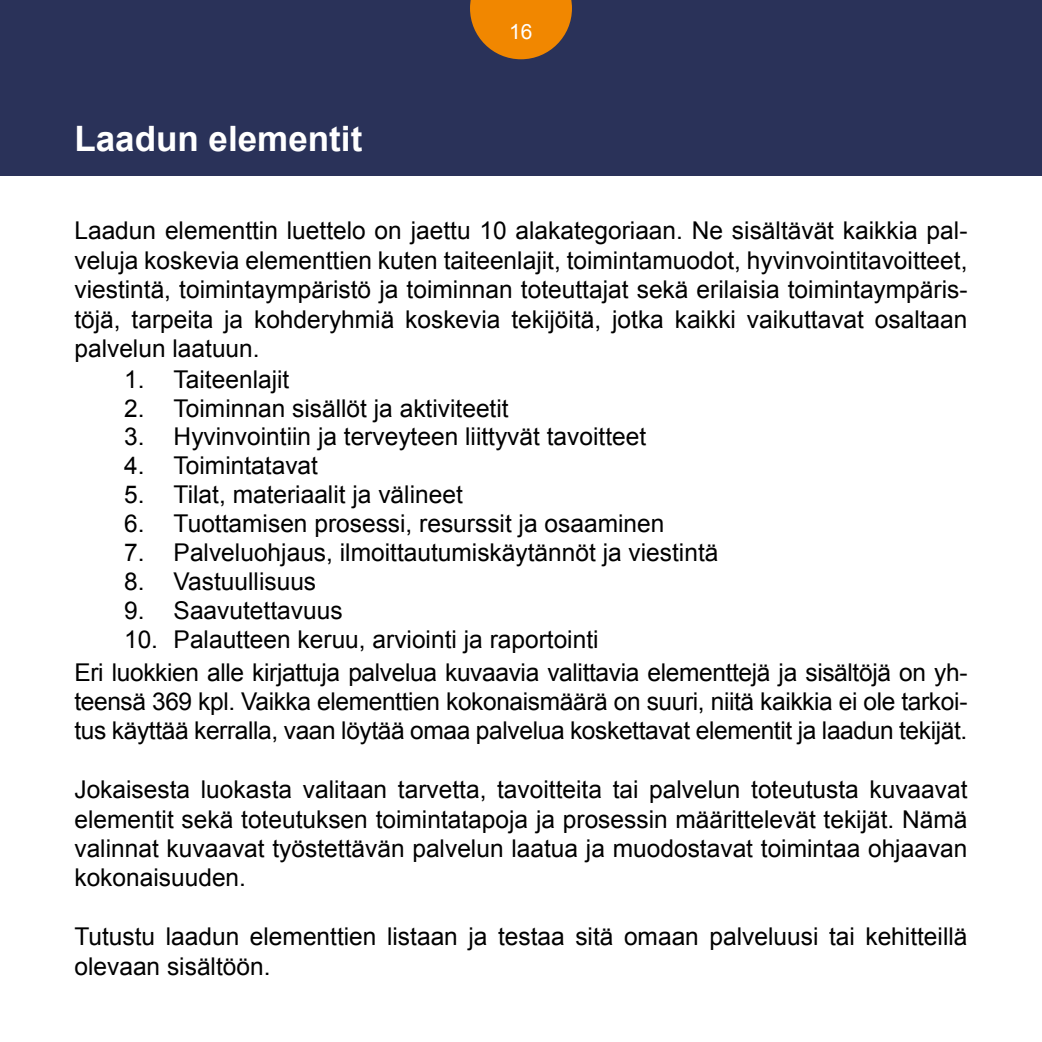
<style>
.page{position:relative;width:1042px;height:1042px;background:#fff}
.page>*{position:absolute;margin:0;border:0;box-sizing:border-box;transform-origin:0 0}
.t1{font:700 35px "Arial";color:#fff}
.P_luettelo{font:24.5px/29.4px "Arial";color:#000;text-align:justify}
.t2{font:21px "Arial";color:#fff}
</style>
<div class="page">
<div style="left:0;top:0;width:1042px;height:175px;background:#2a3259"></div>
<svg style="left:470px;top:0;width:102px;height:59px"></svg>
<h1 class="t1" style="left:74px;top:116px;width:289px">Laadun elementit</h1>
<p class="t2" style="left:509px;top:18px;width:25px">16</p>
<p class="P_luettelo" style="left:74px;top:216px;width:894px">Laadun elementtin luettelo on jaettu 10 alakategoriaan. Ne sisältävät kaikkia pal&shy;veluja koskevia elementtien kuten taiteenlajit, toimintamuodot, hyvinvointitavoitteet, viestintä, toimintaympäristö ja toiminnan toteuttajat sekä erilaisia toimintaympäris&shy;töjä, tarpeita ja kohderyhmiä koskevia tekijöitä, jotka kaikki vaikuttavat osaltaan palvelun laatuun.</p>
<p class="P_luettelo" style="left:124px;top:365px;width:167px">1. Taiteenlajit</p>
<p class="P_luettelo" style="left:124px;top:393px;width:386px">2. Toiminnan sisällöt ja aktiviteetit</p>
<p class="P_luettelo" style="left:124px;top:422px;width:524px">3. Hyvinvointiin ja terveyteen liittyvät tavoitteet</p>
<p class="P_luettelo" style="left:124px;top:451px;width:195px">4. Toimintatavat</p>
<p class="P_luettelo" style="left:124px;top:480px;width:340px">5. Tilat, materiaalit ja välineet</p>
<p class="P_luettelo" style="left:124px;top:509px;width:542px">6. Tuottamisen prosessi, resurssit ja osaaminen</p>
<p class="P_luettelo" style="left:124px;top:538px;width:596px">7. Palveluohjaus, ilmoittautumiskäytännöt ja viestintä</p>
<p class="P_luettelo" style="left:124px;top:567px;width:194px">8. Vastuullisuus</p>
<p class="P_luettelo" style="left:124px;top:596px;width:220px">9. Saavutettavuus</p>
<p class="P_luettelo" style="left:124px;top:624px;width:476px">10. Palautteen keruu, arviointi ja raportointi</p>
<p class="P_luettelo" style="left:74px;top:657px;width:894px">Eri luokkien alle kirjattuja palvelua kuvaavia valittavia elementtejä ja sisältöjä on yh&shy;teensä 369 kpl. Vaikka elementtien kokonaismäärä on suuri, niitä kaikkia ei ole tarkoi&shy;tus käyttää kerralla, vaan löytää omaa palvelua koskettavat elementit ja laadun tekijät.</p>
<p class="P_luettelo" style="left:74px;top:775px;width:894px">Jokaisesta luokasta valitaan tarvetta, tavoitteita tai palvelun toteutusta kuvaavat elementit sekä toteutuksen toimintatapoja ja prosessin määrittelevät tekijät. Nämä valinnat kuvaavat työstettävän palvelun laatua ja muodostavat toimintaa ohjaavan kokonaisuuden.</p>
<p class="P_luettelo" style="left:74px;top:922px;width:894px">Tutustu laadun elementtien listaan ja testaa sitä omaan palveluusi tai kehitteillä olevaan sisältöön.</p>
</div>
